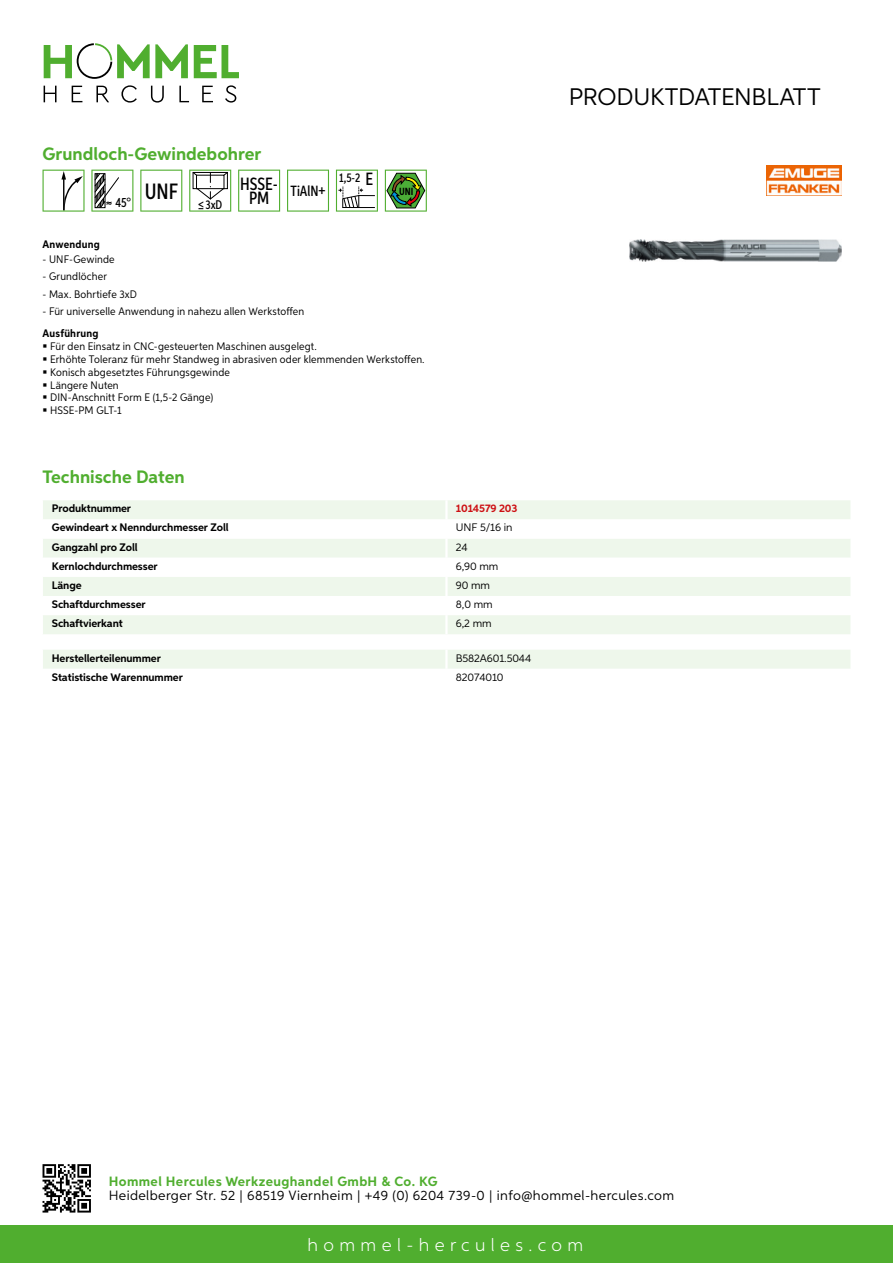
<style>
.page{position:relative;width:893px;height:1263px;background:#fff}
.page>*{position:absolute;margin:0;border:0;box-sizing:border-box;transform-origin:0 0}
.t1{font:24px "Aspira";letter-spacing:-.01em;color:#000}
.t2{font:700 18px "Aspira";color:#50ae2f}
.t3{font:300 18px "Aspira";letter-spacing:.3em;color:#fff}
.t4{font:500 17.85px/14.9px "Aspira XX Nar";color:#000;text-align:center}
.t5{font:500 14.85px "Aspira XX Nar";color:#000}
.t6{font:13.5px "Aspira";letter-spacing:.03em;color:#000}
.t7{font:700 13.5px "Aspira";letter-spacing:.03em;color:#50ae2f}
.t8{font:500 13.35px "Aspira XX Nar";color:#000}
.t9{font:500 12.6px "Aspira XX Nar";color:#000}
.t10{font:10.95px/12.8px "Aspira Nar";letter-spacing:.015em;color:#000}
.t11{font:700 10.95px "Aspira";letter-spacing:-.01em;color:#000}
.t12{font:10.95px "Aspira";letter-spacing:-.01em;color:#000}
.t13{font:700 10.95px "Aspira Nar";letter-spacing:.02em;color:#000}
.t14{font:700 10.95px "Aspira";letter-spacing:-.01em;color:#cd1013}
.t15{font:700 10.35px "Aspira XX Nar";color:#000}
.s1{font-size:17.85px}
</style>
<div class="page">
<div style="left:0;top:1226px;width:893px;height:37px;background:#50ae2f"></div>
<svg style="left:43px;top:1164px;width:48px;height:48px"></svg>
<svg style="left:194px;top:45px;width:45px;height:33px"></svg>
<svg style="left:44px;top:43px;width:144px;height:36px"></svg>
<svg style="left:44px;top:86px;width:13px;height:16px"></svg>
<svg style="left:72px;top:86px;width:10px;height:16px"></svg>
<svg style="left:96px;top:86px;width:13px;height:16px"></svg>
<svg style="left:121px;top:85px;width:16px;height:18px"></svg>
<svg style="left:151px;top:86px;width:13px;height:17px"></svg>
<svg style="left:179px;top:86px;width:10px;height:16px"></svg>
<svg style="left:202px;top:86px;width:11px;height:16px"></svg>
<svg style="left:225px;top:85px;width:11px;height:18px"></svg>
<div style="left:43px;top:500px;width:807px;height:134px;background:#eef7eb"></div>
<svg style="left:43px;top:519px;width:807px;height:96px"></svg>
<hr style="left:445px;top:500px;width:3px;height:19px;background:#fff">
<hr style="left:445px;top:519px;width:3px;height:20px;background:#fff">
<hr style="left:445px;top:539px;width:3px;height:19px;background:#fff">
<hr style="left:445px;top:558px;width:3px;height:19px;background:#fff">
<hr style="left:445px;top:577px;width:3px;height:19px;background:#fff">
<hr style="left:445px;top:596px;width:3px;height:19px;background:#fff">
<hr style="left:445px;top:615px;width:3px;height:19px;background:#fff">
<div style="left:43px;top:650px;width:807px;height:19px;background:#eef7eb"></div>
<svg style="left:43px;top:170px;width:42px;height:42px"></svg>
<svg style="left:91px;top:170px;width:42px;height:42px"></svg>
<svg style="left:140px;top:170px;width:42px;height:42px"></svg>
<svg style="left:189px;top:170px;width:42px;height:42px"></svg>
<svg style="left:238px;top:170px;width:42px;height:42px"></svg>
<svg style="left:287px;top:170px;width:42px;height:42px"></svg>
<svg style="left:336px;top:170px;width:42px;height:42px"></svg>
<svg style="left:385px;top:170px;width:42px;height:42px"></svg>
<img style="left:629px;top:239px;width:213px;height:22px">
<img style="left:766px;top:166px;width:76px;height:30px">
<h2 class="t2" style="left:43px;top:142px;width:220px">Grundloch-Gewindebohrer</h2>
<p class="t8" style="left:116px;top:195px;width:64px">45° <sup>UNF</sup></p>
<p class="t9" style="left:198px;top:197px;width:26px">≤3xD</p>
<h3 class="t4" style="left:240px;top:176px;width:39px">HSSE-<br>PM</h3>
<h3 class="t5" style="left:291px;top:182px;width:36px">TiAlN+</h3>
<p class="t9" style="left:339px;top:169px;width:36px">1,5-2 <span class="s1">E</span></p>
<p class="t15" style="left:399px;top:185px;width:16px">UNI</p>
<p class="t13" style="left:43px;top:237px;width:59px">Anwendung</p>
<p class="t10" style="left:43px;top:252px;width:74px">- UNF-Gewinde</p>
<p class="t10" style="left:43px;top:270px;width:66px">- Grundlöcher</p>
<p class="t10" style="left:43px;top:287px;width:96px">- Max. Bohrtiefe 3xD</p>
<p class="t10" style="left:43px;top:305px;width:263px">- Für universelle Anwendung in nahezu allen Werkstoffen</p>
<p class="t13" style="left:43px;top:327px;width:58px">Ausführung</p>
<p class="t10" style="left:50px;top:340px;width:376px">Für den Einsatz in CNC-gesteuerten Maschinen ausgelegt.<br>Erhöhte Toleranz für mehr Standweg in abrasiven oder klemmenden Werkstoffen.<br>Konisch abgesetztes Führungsgewinde<br>Längere Nuten<br>DIN-Anschnitt Form E (1,5-2 Gänge)<br>HSSE-PM GLT-1</p>
<h2 class="t2" style="left:43px;top:466px;width:144px">Technische Daten</h2>
<p class="t11" style="left:52px;top:502px;width:81px">Produktnummer</p>
<p class="t14" style="left:456px;top:502px;width:63px">1014579 203</p>
<p class="t11" style="left:52px;top:521px;width:178px">Gewindeart x Nenndurchmesser Zoll</p>
<p class="t12" style="left:456px;top:521px;width:58px">UN F 5/16 in</p>
<p class="t11" style="left:52px;top:540px;width:87px">Gangzahl pro Zoll</p>
<p class="t12" style="left:456px;top:540px;width:13px">24</p>
<p class="t11" style="left:52px;top:559px;width:107px">Kernlochdurchmesser</p>
<p class="t12" style="left:456px;top:559px;width:44px">6,90 mm</p>
<p class="t11" style="left:52px;top:578px;width:31px">Länge</p>
<p class="t12" style="left:456px;top:578px;width:36px">90 mm</p>
<p class="t11" style="left:52px;top:597px;width:95px">Schaftdurchmesser</p>
<p class="t12" style="left:456px;top:597px;width:38px">8,0 mm</p>
<p class="t11" style="left:52px;top:616px;width:72px">Schaftvierkant</p>
<p class="t12" style="left:456px;top:617px;width:37px">6,2 mm</p>
<p class="t11" style="left:52px;top:651px;width:111px">Herstellerteilenummer</p>
<p class="t12" style="left:456px;top:651px;width:77px">B582A601.5044</p>
<p class="t11" style="left:52px;top:670px;width:132px">Statistische Warennummer</p>
<p class="t12" style="left:456px;top:670px;width:49px">82074010</p>
<h1 class="t1" style="left:569px;top:82px;width:253px">Produktdatenblatt</h1>
<p class="t7" style="left:109px;top:1172px;width:330px">Hommel Hercules Werkzeughandel GmbH &amp; Co. KG</p>
<p class="t6" style="left:109px;top:1187px;width:567px">Heidelberger Str. 52 | 68519 Viernheim | +49 (0) 6204 739-0 | info@hommel-hercules.com</p>
<h2 class="t3" style="left:307px;top:1234px;width:277px">hommel-hercules.com</h2>
</div>
